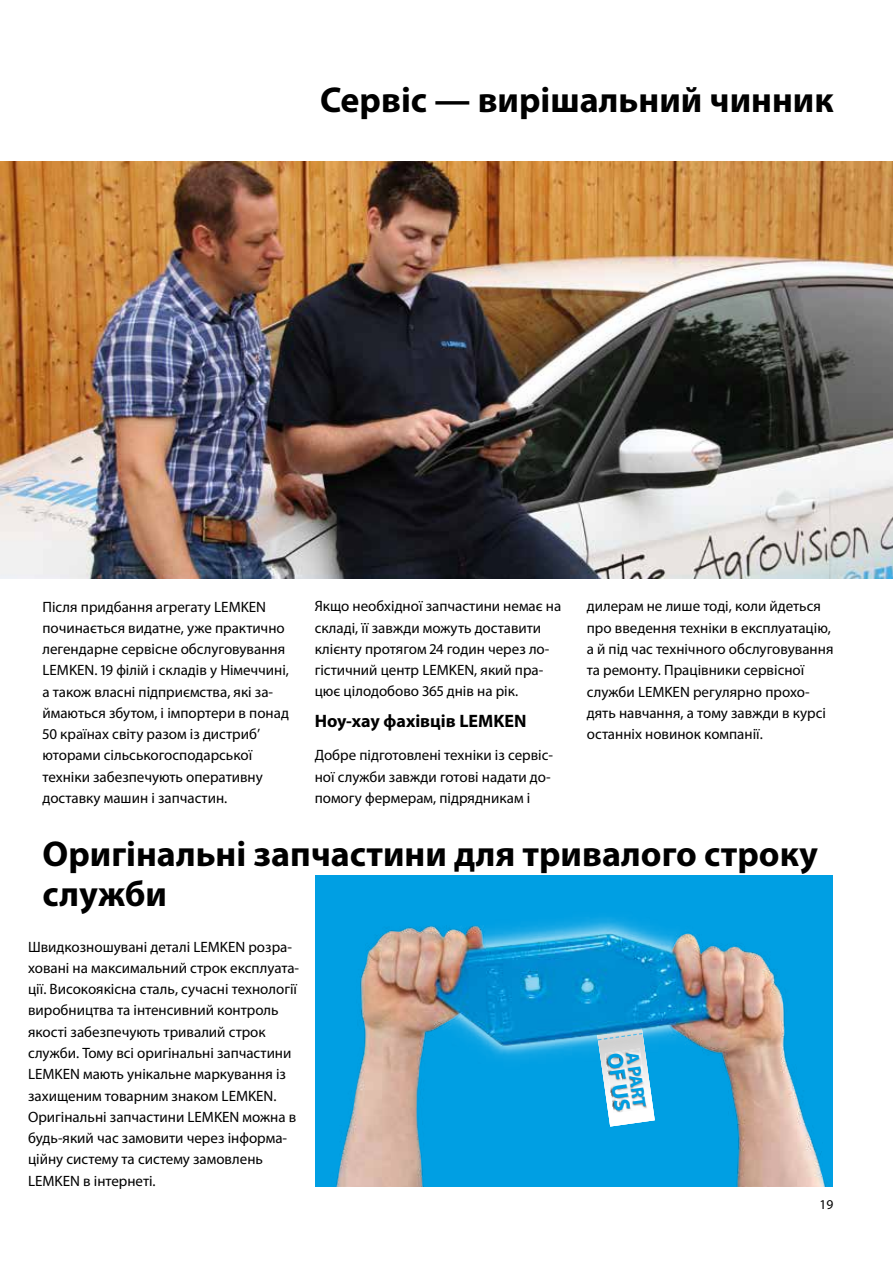
<style>
.page{position:relative;width:893px;height:1263px;background:#fff}
.page>*{position:absolute;margin:0;border:0;box-sizing:border-box;transform-origin:0 0}
.t1{font:700 36px/40.5px "Myriad Pro";color:#000}
.t2{font:700 22.35px "Myriad Pro";color:#009fe3}
.t3{font:700 18px "Myriad Pro";color:#000}
.t4{font:700 18px "Myriad Pro";color:#009fe3}
.t5{font:15px/21.3px "Myriad Pro";color:#000}
.t6{font:13.5px "Myriad Pro";color:#000}
</style>
<div class="page">
<img style="left:0;top:162px;width:893px;height:416px">
<div style="left:315px;top:875px;width:517px;height:311px;background:#009fe3"></div>
<img style="left:336px;top:884px;width:497px;height:302px">
<h1 class="t1" style="left:320px;top:78px;width:515px">Сервіс — вирішальний чинник</h1>
<p class="t5" style="left:43px;top:596px;width:248px">Після придбання агрегату LEMKEN починається видатне, уже практично легендарне сервісне обслуговування LEMKEN. 19 філій і складів у Німеччині, а також власні підприємства, які за&shy;ймаються збутом, і імпортери в понад 50 країнах світу разом із дистриб’ юторами сільськогосподарської техніки забезпечують оперативну доставку машин і запчастин.</p>
<p class="t5" style="left:315px;top:595px;width:248px">Якщо необхідної запчастини немає на складі, її завжди можуть доставити клієнту протягом 24 годин через ло&shy;гістичний центр LEMKEN, який пра&shy;цює цілодобово 365 днів на рік.</p>
<p class="t3" style="left:315px;top:709px;width:213px">Ноу-хау фахівців LEMKEN</p>
<p class="t5" style="left:315px;top:744px;width:240px">Добре підготовлені техніки із сервіс&shy;ної служби завжди готові надати до&shy;помогу фермерам, підрядникам і</p>
<p class="t5" style="left:587px;top:595px;width:248px">дилерам не лише тоді, коли йдеться про введення техніки в експлуатацію, а й під час технічного обслуговування та ремонту. Працівники сервісної служби LEMKEN регулярно прохо&shy;дять навчання, а тому завжди в курсі останніх новинок компанії.</p>
<h1 class="t1" style="left:43px;top:832px;width:777px">Оригінальні запчастини для тривалого строку служби</h1>
<p class="t5" style="left:28px;top:936px;width:273px">Швидкозношувані деталі LEMKEN розра&shy;ховані на максимальний строк експлуата&shy;ції. Високоякісна сталь, сучасні технології виробництва та інтенсивний контроль якості забезпечують тривалий строк служби. Тому всі оригінальні запчастини LEMKEN мають унікальне маркування із захищеним товарним знаком LEMKEN.<br>Оригінальні запчастини LEMKEN можна в будь-який час замовити через інформа&shy;ційну систему та систему замовлень LEMKEN в інтернеті.</p>
<p class="t4" style="left:644px;top:1050px;width:58px;rotate:82deg">A PART</p>
<h2 class="t2" style="left:629px;top:1051px;width:60px;rotate:82deg">OF US</h2>
<p class="t6" style="left:820px;top:1196px;width:15px">19</p>
</div>
